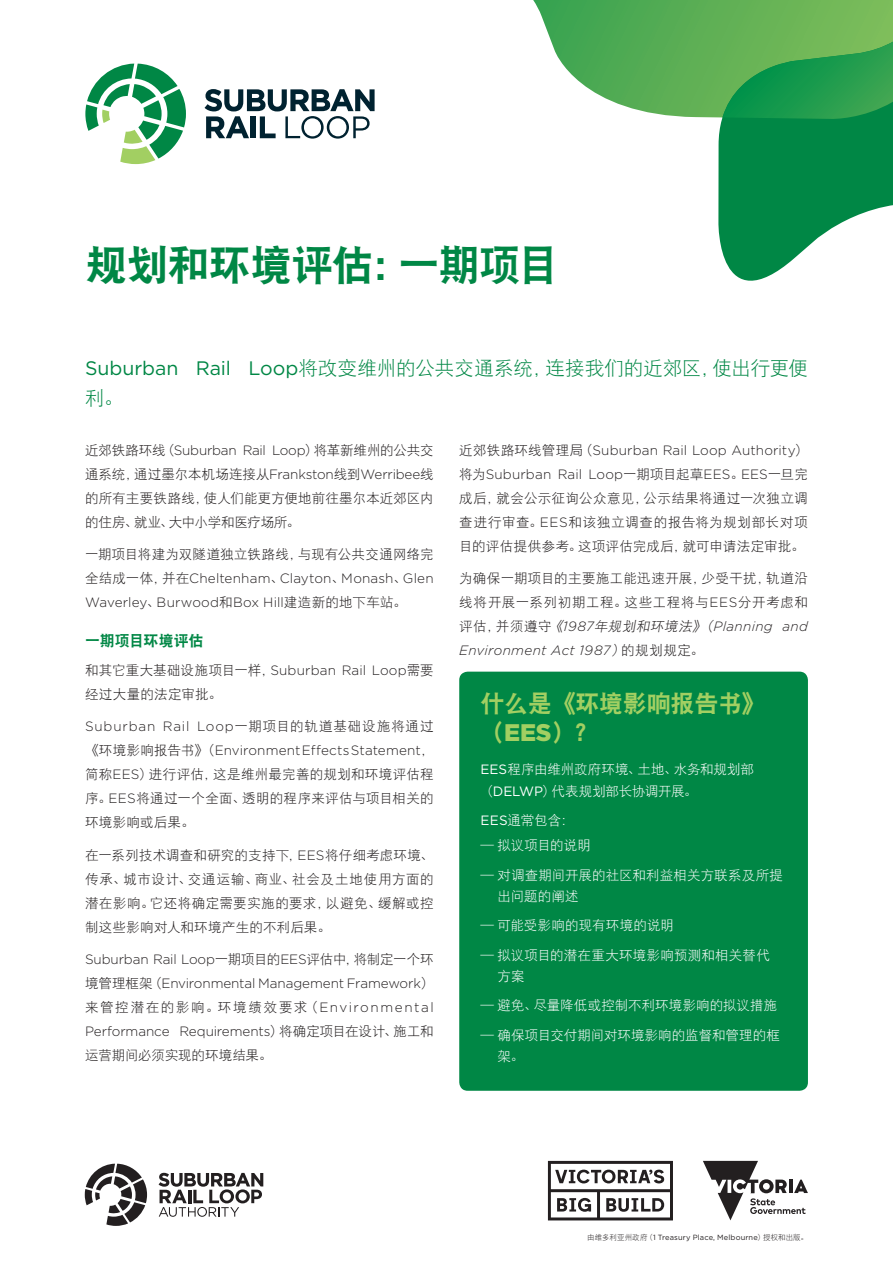
<style>
.page{position:relative;width:893px;height:1263px;background:#fff}
.page>*{position:absolute;margin:0;border:0;box-sizing:border-box;transform-origin:0 0}
.t1{font:42px "DFP Hei W9";letter-spacing:-.025em;color:#008745}
.t2{font:24px/28.8px "DFP Hei W9";letter-spacing:-.01em;color:#a2cf62}
.t3{font:19.5px/30px "DFP Hei W3";color:#008745}
.t4{font:15px "DFP Hei W9";letter-spacing:-.015em;color:#008745}
.t5{font:13.5px/24px "DFP Hei W3";letter-spacing:.02em;color:#231f20;text-align:justify}
.t6{font:300 13.5px/24px "Gotham HTF";color:#231f20}
.t7{font:13.5px/21px "DFP Hei W3";letter-spacing:.005em;color:#fff}
.t8{font:italic 300 13.5px/24px "Gotham HTF";letter-spacing:.025em;color:#231f20}
.t9{font:13.5px "DFP Hei W3";letter-spacing:.125em;color:#231f20}
.t10{font:13.5px "DFP Hei W3";letter-spacing:-.015em;color:#231f20}
.t11{font:7.5px "Gotham HTF";letter-spacing:.015em;color:#231f20}
.s1{font-family:"Gotham HTF"}
.s2{font-family:"Gotham HTF";font-weight:300}
.s3{font-family:"DFP Hei W3";font-weight:400}
.s4{font-family:"DFP Hei W3";font-weight:400;font-style:normal}
.s5{font-family:"Gotham";font-weight:900}
.s6{font-family:"DFP Hei W3"}
</style>
<div class="page">
<svg style="left:548px;top:1161px;width:125px;height:59px"></svg>
<svg style="left:703px;top:1161px;width:105px;height:59px"></svg>
<svg style="left:85px;top:1164px;width:62px;height:62px"></svg>
<svg style="left:159px;top:1173px;width:104px;height:44px"></svg>
<svg style="left:85px;top:64px;width:101px;height:100px"></svg>
<svg style="left:205px;top:89px;width:170px;height:50px"></svg>
<svg style="left:718px;top:119px;width:175px;height:162px;fill:#008745"></svg>
<svg style="left:533px;top:0;width:360px;height:119px;background:#63b568"></svg>
<div style="left:459px;top:672px;width:349px;height:419px;background:#008745;border-radius:9px"></div>
<h1 class="t1" style="left:85px;top:242px;width:476px">规划和环境评估：一期项目</h1>
<h3 class="t3" style="left:85px;top:353px;width:724px"><span class="s1">Suburban Rail Loop</span>将改变维州的公共交通系统，连接我们的近郊区，使出行更便利。</h3>
<p class="t5" style="left:85px;top:438px;width:350px">近郊铁路环线（<span class="s2">Suburban Rail Loop</span>）将革新维州的公共交通系统，通过墨尔本机场连接从<span class="s2">Frankston</span>线到<span class="s2">Werribee</span>线的所有主要铁路线，使人们能更方便地前往墨尔本近郊区内的住房、就业、大中小学和医疗场所。</p>
<p class="t5" style="left:85px;top:542px;width:350px">一期项目将建为双隧道独立铁路线，与现有公共交通网络完</p>
<p class="t6" style="left:85px;top:566px;width:350px"><span class="s3">全结成一体，并在</span>Cheltenham<span class="s3">、</span>Clayton<span class="s3">、</span>Monash<span class="s3">、</span>Glen<br>Waverley<span class="s3">、</span>Burwood<span class="s3">和</span>Box Hill<span class="s3">建造新的地下车站。</span></p>
<p class="t4" style="left:85px;top:633px;width:120px">一期项目环境评估</p>
<p class="t5" style="left:85px;top:658px;width:350px">和其它重大基础设施项目一样，<span class="s2">Suburban Rail Loop</span>需要经过大量的法定审批。</p>
<p class="t6" style="left:85px;top:714px;width:350px">Suburban Rail Loop<span class="s3">一期项目的轨道基础设施将通过《环境影响报告书》（</span>Environment Effects Statement<span class="s3">，</span></p>
<p class="t5" style="left:85px;top:762px;width:350px">简称<span class="s2">EES</span>）进行评估，这是维州最完善的规划和环境评估程序。<span class="s2">EES</span>将通过一个全面、透明的程序来评估与项目相关的环境影响或后果。</p>
<p class="t5" style="left:85px;top:843px;width:350px">在一系列技术调查和研究的支持下，<span class="s2">EES</span>将仔细考虑环境、传承、城市设计、交通运输、商业、社会及土地使用方面的潜在影响。它还将确定需要实施的要求，以避免、缓解或控制这些影响对人和环境产生的不利后果。</p>
<p class="t6" style="left:85px;top:947px;width:350px">Suburban Rail Loop<span class="s3">一期项目的</span>EES<span class="s3">评估中，将制定一个环境管理框架（</span>Environmental Management Framework<span class="s3">）</span></p>
<p class="t9" style="left:85px;top:1000px;width:350px">来管控潜在的影响。环境绩效要求（<span class="s2">Environmental</span></p>
<p class="t6" style="left:85px;top:1019px;width:350px">Performance Requirements<span class="s3">）将确定项目在设计、施工和</span></p>
<p class="t10" style="left:85px;top:1048px;width:189px">运营期间必须实现的环境结果。</p>
<p class="t6" style="left:459px;top:438px;width:350px"><span class="s3">近郊铁路环线管理局（</span>Suburban Rail Loop Authority<span class="s3">）将为</span>Suburban Rail Loop<span class="s3">一期项目起草</span>EES<span class="s3">。</span>EES<span class="s3">一旦完</span></p>
<p class="t5" style="left:459px;top:486px;width:350px">成后，就会公示征询公众意见，公示结果将通过一次独立调查进行审查。<span class="s2">EES</span>和该独立调查的报告将为规划部长对项目的评估提供参考。这项评估完成后，就可申请法定审批。</p>
<p class="t5" style="left:459px;top:566px;width:350px">为确保一期项目的主要施工能迅速开展，少受干扰，轨道沿线将开展一系列初期工程。这些工程将与<span class="s2">EES</span>分开考虑和</p>
<p class="t8" style="left:459px;top:614px;width:350px"><span class="s4">评估，并须遵守</span><span class="s3">《</span>1987<span class="s3">年规划和环境法》（</span>Planning and<br>Environment Act 1987<span class="s3">）</span><span class="s4">的规划规定。</span></p>
<h2 class="t2" style="left:480px;top:688px;width:287px">什么是《环境影响报告书》（<span class="s5">EES</span>）？</h2>
<p class="t7" style="left:480px;top:759px;width:275px"><span class="s1">EES</span>程序由维州政府环境、土地、水务和规划部（<span class="s1">DELWP</span>）代表规划部长协调开展。</p>
<p class="t7" style="left:480px;top:809px;width:95px"><span class="s1">EES</span>通常包含：</p>
<p class="t7" style="left:480px;top:835px;width:112px">— 拟议项目的说明</p>
<p class="t7" style="left:497px;top:864px;width:287px;text-indent:-17px">— 对调查期间开展的社区和利益相关方联系及所提出问题的阐述</p>
<p class="t7" style="left:480px;top:915px;width:195px">— 可能受影响的现有环境的说明</p>
<p class="t7" style="left:497px;top:944px;width:274px;text-indent:-17px">— 拟议项目的潜在重大环境影响预测和相关替代方案</p>
<p class="t7" style="left:480px;top:995px;width:298px">— 避免、尽量降低或控制不利环境影响的拟议措施</p>
<p class="t7" style="left:497px;top:1024px;width:284px;text-indent:-17px">— 确保项目交付期间对环境影响的监督和管理的框架。</p>
<p class="t11" style="left:587px;top:1233px;width:222px"><span class="s6">由维多利亚州政府（</span>1 Treasury Place, Melbourne<span class="s6">）授权和出版。</span></p>
</div>
